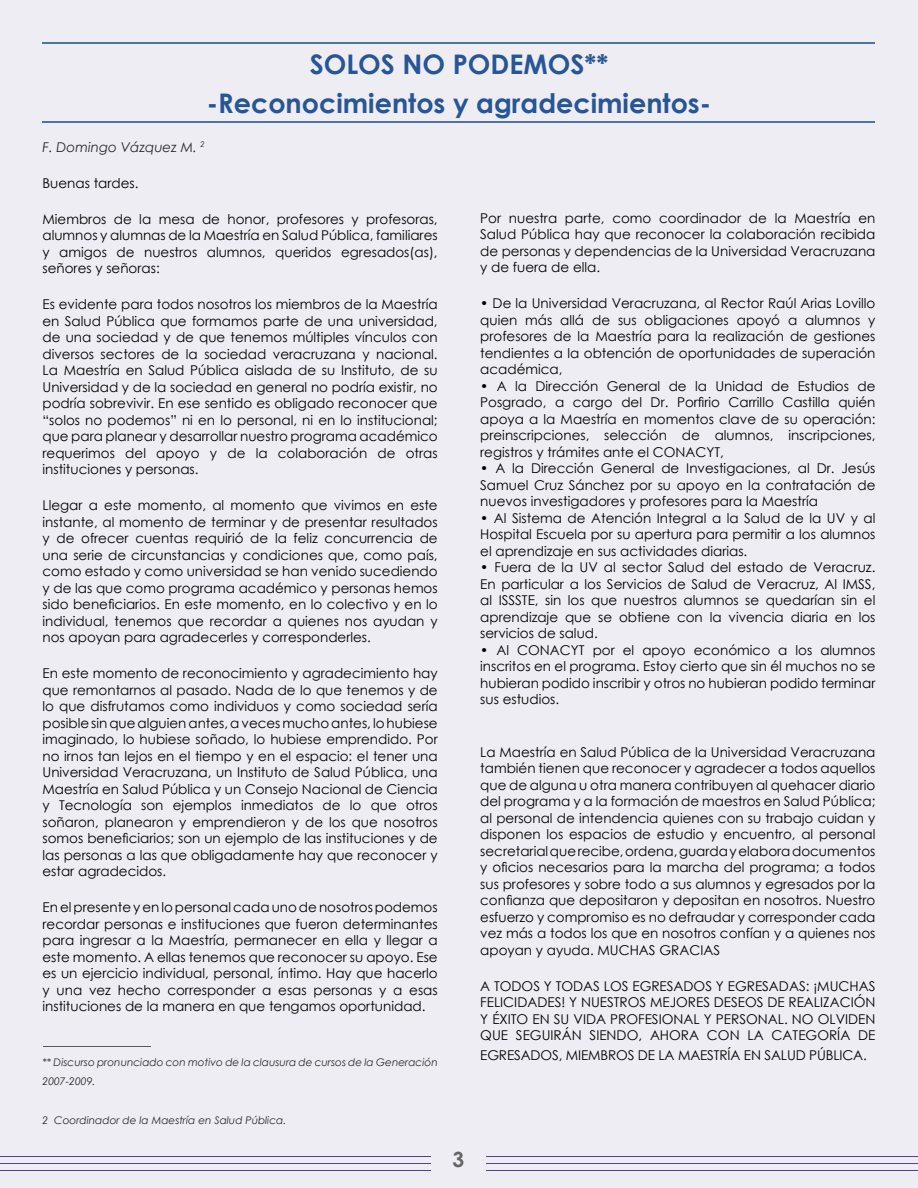
<style>
.page{position:relative;width:918px;height:1188px;background:#efedf4}
.page>*{position:absolute;margin:0;border:0;box-sizing:border-box;transform-origin:0 0}
.t1{font:700 27px/39px "Century Gothic";color:#265696;text-align:center}
.t2{font:700 21px "Century Gothic";color:#646567}
.t3{font:13.5px/16.5px "Century Gothic";color:#000;text-align:justify}
.t4{font:italic 13.5px "Century Gothic";color:#28282a}
.t5{font:italic 10.5px/19.5px "Century Gothic";color:#28282a}
</style>
<div class="page">
<hr style="left:0;top:1163px;width:431px;height:1px;background:#564186">
<hr style="left:0;top:1156px;width:431px;height:1px;background:#564186">
<hr style="left:0;top:1170px;width:431px;height:1px;background:#564186">
<hr style="left:486px;top:1163px;width:432px;height:1px;background:#564186">
<hr style="left:486px;top:1156px;width:432px;height:1px;background:#564186">
<hr style="left:486px;top:1170px;width:432px;height:1px;background:#564186">
<hr style="left:43px;top:1046px;width:108px;height:1px;background:#58585a">
<hr style="left:43px;top:42px;width:832px;height:2px;background:#4d74a8">
<hr style="left:43px;top:121px;width:832px;height:2px;background:#4d74a8">
<h1 class="t1" style="left:207px;top:43px;width:506px">SOLOS NO PODEMOS** -Reconocimientos y agradecimientos-</h1>
<p class="t4" style="left:43px;top:137px;width:164px">F. Domingo Vázquez M. <sup>2</sup></p>
<p class="t3" style="left:43px;top:174px;width:98px">Buenas tardes.</p>
<p class="t3" style="left:43px;top:210px;width:397px">Miembros de la mesa de honor, profesores y profesoras, alumnos y alumnas de la Maestría en Salud Pública, familiares y amigos de nuestros alumnos, queridos egresados(as), señores y señoras:</p>
<p class="t3" style="left:43px;top:296px;width:397px">Es evidente para todos nosotros los miembros de la Maestría en Salud Pública que formamos parte de una universidad, de una sociedad y de que tenemos múltiples vínculos con diversos sectores de la sociedad veracruzana y nacional.<br>La Maestría en Salud Pública aislada de su Instituto, de su Universidad y de la sociedad en general no podría existir, no podría sobrevivir. En ese sentido es obligado reconocer que “solos no podemos” ni en lo personal, ni en lo institucional; que para planear y desarrollar nuestro programa académico requerimos del apoyo y de la colaboración de otras instituciones y personas.</p>
<p class="t3" style="left:43px;top:497px;width:397px">Llegar a este momento, al momento que vivimos en este instante, al momento de terminar y de presentar resultados y de ofrecer cuentas requirió de la feliz concurrencia de una serie de circunstancias y condiciones que, como país, como estado y como universidad se han venido sucediendo y de las que como programa académico y personas hemos sido beneficiarios. En este momento, en lo colectivo y en lo individual, tenemos que recordar a quienes nos ayudan y nos apoyan para agradecerles y corresponderles.</p>
<p class="t3" style="left:43px;top:665px;width:397px">En este momento de reconocimiento y agradecimiento hay que remontarnos al pasado. Nada de lo que tenemos y de lo que disfrutamos como individuos y como sociedad sería posible sin que alguien antes, a veces mucho antes, lo hubiese imaginado, lo hubiese soñado, lo hubiese emprendido. Por no irnos tan lejos en el tiempo y en el espacio: el tener una Universidad Veracruzana, un Instituto de Salud Pública, una Maestría en Salud Pública y un Consejo Nacional de Ciencia y Tecnología son ejemplos inmediatos de lo que otros soñaron, planearon y emprendieron y de los que nosotros somos beneficiarios; son un ejemplo de las instituciones y de las personas a las que obligadamente hay que reconocer y estar agradecidos.</p>
<p class="t3" style="left:43px;top:899px;width:397px">En el presente y en lo personal cada uno de nosotros podemos recordar personas e instituciones que fueron determinantes para ingresar a la Maestría, permanecer en ella y llegar a este momento. A ellas tenemos que reconocer su apoyo. Ese es un ejercicio individual, personal, íntimo. Hay que hacerlo y una vez hecho corresponder a esas personas y a esas instituciones de la manera en que tengamos oportunidad.</p>
<p class="t5" style="left:43px;top:1052px;width:397px">** Discurso pronunciado con motivo de la clausura de cursos de la Generación<br>2007-2009.</p>
<p class="t5" style="left:43px;top:1111px;width:245px">2 Coordinador de la Maestría en Salud Pública.</p>
<h2 class="t2" style="left:453px;top:1143px;width:13px">3</h2>
<p class="t3" style="left:480px;top:209px;width:397px">Por nuestra parte, como coordinador de la Maestría en Salud Pública hay que reconocer la colaboración recibida de personas y dependencias de la Universidad Veracruzana y de fuera de ella.</p>
<p class="t3" style="left:480px;top:295px;width:397px">• De la Universidad Veracruzana, al Rector Raúl Arias Lovillo quien más allá de sus obligaciones apoyó a alumnos y profesores de la Maestría para la realización de gestiones tendientes a la obtención de oportunidades de superación académica,</p>
<p class="t3" style="left:480px;top:377px;width:397px">• A la Dirección General de la Unidad de Estudios de Posgrado, a cargo del Dr. Porfirio Carrillo Castilla quién apoya a la Maestría en momentos clave de su operación: preinscripciones, selección de alumnos, inscripciones, registros y trámites ante el CONACYT,</p>
<p class="t3" style="left:480px;top:460px;width:397px">• A la Dirección General de Investigaciones, al Dr. Jesús Samuel Cruz Sánchez por su apoyo en la contratación de nuevos investigadores y profesores para la Maestría</p>
<p class="t3" style="left:480px;top:509px;width:397px">• Al Sistema de Atención Integral a la Salud de la UV y al Hospital Escuela por su apertura para permitir a los alumnos el aprendizaje en sus actividades diarias.</p>
<p class="t3" style="left:480px;top:559px;width:397px">• Fuera de la UV al sector Salud del estado de Veracruz.<br>En particular a los Servicios de Salud de Veracruz, Al IMSS, al ISSSTE, sin los que nuestros alumnos se quedarían sin el aprendizaje que se obtiene con la vivencia diaria en los servicios de salud.</p>
<p class="t3" style="left:480px;top:641px;width:397px">• Al CONACYT por el apoyo económico a los alumnos inscritos en el programa. Estoy cierto que sin él muchos no se hubieran podido inscribir y otros no hubieran podido terminar sus estudios.</p>
<p class="t3" style="left:480px;top:743px;width:397px">La Maestría en Salud Pública de la Universidad Veracruzana también tienen que reconocer y agradecer a todos aquellos que de alguna u otra manera contribuyen al quehacer diario del programa y a la formación de maestros en Salud Pública; al personal de intendencia quienes con su trabajo cuidan y disponen los espacios de estudio y encuentro, al personal secretarial que recibe, ordena, guarda y elabora documentos y oficios necesarios para la marcha del programa; a todos sus profesores y sobre todo a sus alumnos y egresados por la confianza que depositaron y depositan en nosotros. Nuestro esfuerzo y compromiso es no defraudar y corresponder cada vez más a todos los que en nosotros confían y a quienes nos apoyan y ayuda. MUCHAS GRACIAS</p>
<p class="t3" style="left:480px;top:977px;width:397px">A TODOS Y TODAS LOS EGRESADOS Y EGRESADAS: ¡MUCHAS FELICIDADES! Y NUESTROS MEJORES DESEOS DE REALIZACIÓN Y ÉXITO EN SU VIDA PROFESIONAL Y PERSONAL. NO OLVIDEN QUE SEGUIRÁN SIENDO, AHORA CON LA CATEGORÍA DE</p>
<p class="t3" style="left:480px;top:1046px;width:388px">EGRESADOS, MIEMBROS DE LA MAESTRÍA EN SALUD PÚBLICA.</p>
</div>
